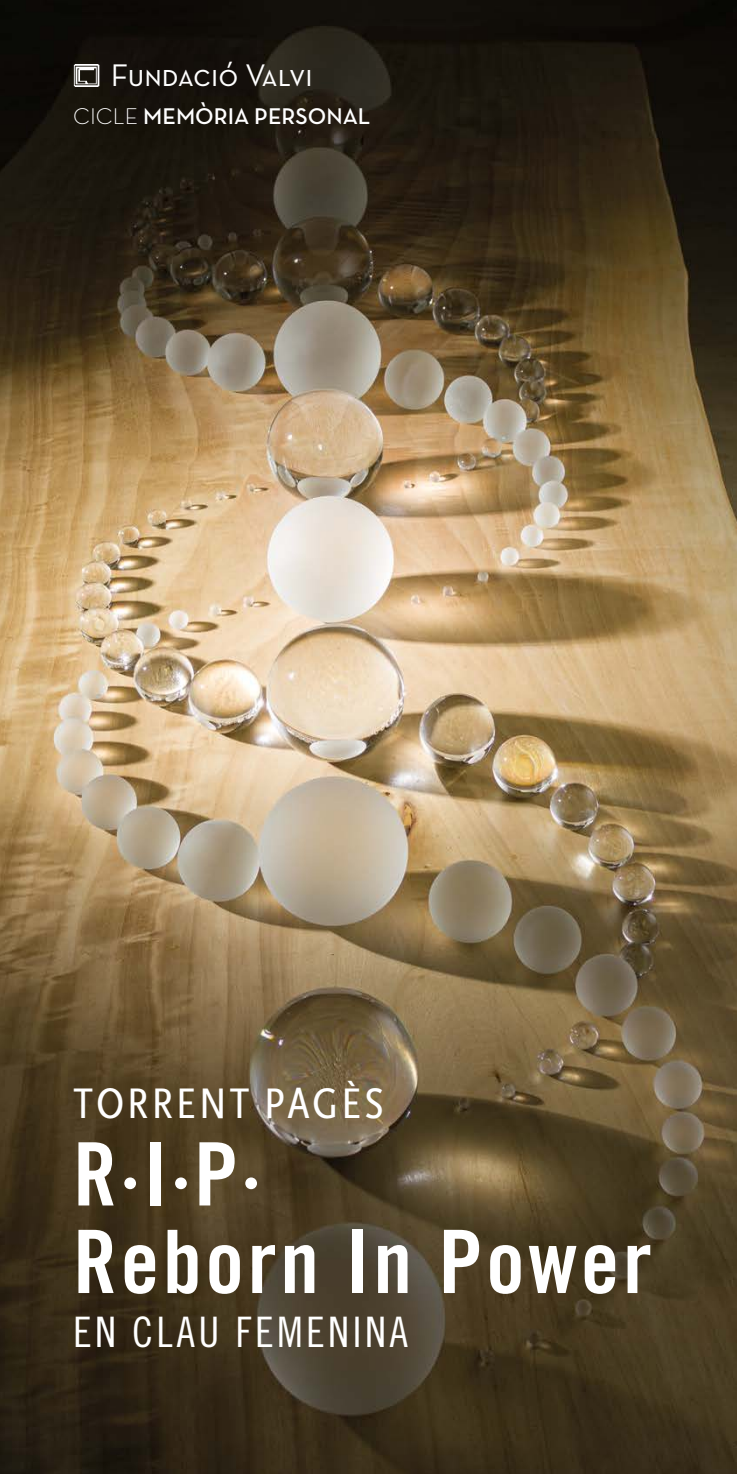
<style>
.page{position:relative;width:737px;height:1474px;background:#fff}
.page>*{position:absolute;margin:0;border:0;box-sizing:border-box;transform-origin:0 0}
.t1{font:87.5px/87.5px "Trade Gothic LT Std Bd Cn 20";letter-spacing:.04em;color:#fff}
.t2{font:condensed 44.62px "Scala Sans";letter-spacing:.06em;color:#fff}
.t3{font:42px "Trade Gothic LT Std Cn 18";letter-spacing:.08em;color:#fff}
.t4{font:31.85px "Neutra Text Book SC";color:#fff}
.t5{font:23.1px "Neutra Text Demi SC";color:#fff}
.s1{font-family:"Neutra Text Light SC"}
</style>
<div class="page">
<img style="left:0;top:0;width:737px;height:1473px">
<img style="left:73px;top:64px;width:27px;height:22px">
<h3 class="t4" style="left:111px;top:56px;width:203px">Fundació Valvi</h3>
<p class="t5" style="left:73px;top:102px;width:299px"><span class="s1">CICLE</span> MEMÒRIA PERSONAL</p>
<h2 class="t2" style="left:73px;top:1079px;width:312px">TORRENT PAGÈS</h2>
<h1 class="t1" style="left:73px;top:1129px;width:580px">R·I·P·<br>Reborn In Power</h1>
<h3 class="t3" style="left:73px;top:1307px;width:336px">EN CLAU FEMENINA</h3>
</div>
